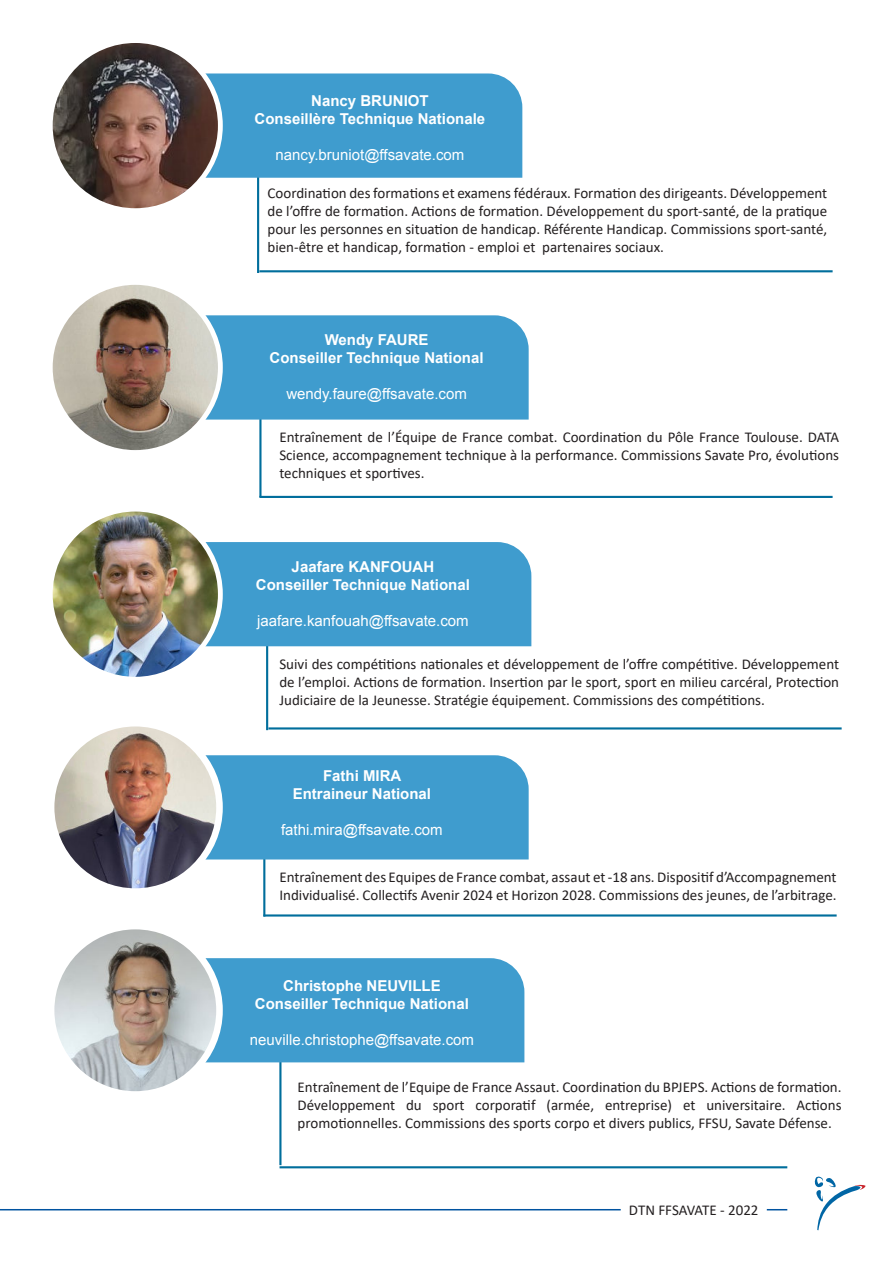
<style>
.page{position:relative;width:893px;height:1263px;background:#fff}
.page>*{position:absolute;margin:0;border:0;box-sizing:border-box;transform-origin:0 0}
.t1{font:15px/18px "Calibri";color:#231f20;text-align:justify}
.t2{font:700 15px/18px "Arial";color:#fff;text-align:center}
.t3{font:15px "Arial";color:#fff}
</style>
<div class="page">
<svg style="left:814px;top:1176px;width:52px;height:54px"></svg>
<hr style="left:0;top:1209px;width:787px;height:1px;background:#0153a0">
<div style="left:621px;top:1203px;width:145px;height:18px;background:#fff"></div>
<hr style="left:279px;top:1018px;width:2px;height:147px;background:#006e9c">
<hr style="left:266px;top:583px;width:2px;height:147px;background:#006e9c">
<div style="left:206px;top:542px;width:325px;height:104px;background:#3f9cce"></div>
<hr style="left:268px;top:727px;width:574px;height:2px;background:#006e9c">
<div style="left:206px;top:958px;width:318px;height:104px;background:#3f9cce"></div>
<hr style="left:259px;top:320px;width:2px;height:177px;background:#006e9c">
<div style="left:206px;top:315px;width:323px;height:105px;background:#3f9cce"></div>
<hr style="left:257px;top:126px;width:2px;height:147px;background:#006e9c">
<div style="left:206px;top:73px;width:316px;height:105px;background:#3f9cce"></div>
<hr style="left:263px;top:769px;width:2px;height:147px;background:#006e9c">
<div style="left:206px;top:755px;width:323px;height:104px;background:#3f9cce"></div>
<div style="left:48px;top:720px;width:175px;height:175px;background:#fff;border-radius:50%"></div>
<hr style="left:259px;top:496px;width:574px;height:2px;background:#006e9c">
<hr style="left:259px;top:270px;width:574px;height:2px;background:#006e9c">
<hr style="left:263px;top:914px;width:574px;height:2px;background:#006e9c">
<hr style="left:280px;top:1166px;width:507px;height:2px;background:#006e9c">
<img style="left:54px;top:726px;width:162px;height:162px;border-radius:81px">
<div style="left:48px;top:507px;width:175px;height:175px;background:#fff;border-radius:50%"></div>
<img style="left:53px;top:511px;width:165px;height:166px;border-radius:83px">
<div style="left:48px;top:923px;width:175px;height:175px;background:#fff;border-radius:50%"></div>
<img style="left:54px;top:929px;width:162px;height:162px;border-radius:81px">
<div style="left:48px;top:38px;width:175px;height:175px;background:#fff;border-radius:50%"></div>
<img style="left:53px;top:43px;width:165px;height:165px;border-radius:83px">
<div style="left:48px;top:280px;width:175px;height:175px;background:#fff;border-radius:50%"></div>
<img style="left:53px;top:285px;width:165px;height:165px;border-radius:83px">
<p class="t2" style="left:255px;top:93px;width:232px">Nancy BRUNIOT<br>Conseillère Technique Nationale</p>
<p class="t3" style="left:275px;top:149px;width:190px">nancy.bruniot@ffsavate.com</p>
<p class="t1" style="left:268px;top:184px;width:561px">Coordination des formations et examens fédéraux. Formation des dirigeants. Développement de l’offre de formation. Actions de formation. Développement du sport-santé, de la pratique pour les personnes en situation de handicap. Référente Handicap. Commissions sport-santé, bien-être et handicap, formation - emploi et partenaires sociaux.</p>
<p class="t2" style="left:270px;top:332px;width:215px">Wendy FAURE<br>Conseiller Technique National</p>
<p class="t3" style="left:286px;top:388px;width:182px">wendy.faure@ffsavate.com</p>
<p class="t1" style="left:279px;top:428px;width:561px">Entraînement de l’Équipe de France combat. Coordination du Pôle France Toulouse. DATA Science, accompagnement technique à la performance. Commissions Savate Pro, évolutions techniques et sportives.</p>
<p class="t2" style="left:256px;top:559px;width:215px">Jaafare KANFOUAH<br>Conseiller Technique National</p>
<p class="t3" style="left:257px;top:615px;width:213px">jaafare.kanfouah@ffsavate.com</p>
<p class="t1" style="left:279px;top:654px;width:561px">Suivi des compétitions nationales et développement de l’offre compétitive. Développement de l’emploi. Actions de formation. Insertion par le sport, sport en milieu carcéral, Protection Judiciaire de la Jeunesse. Stratégie équipement. Commissions des compétitions.</p>
<p class="t2" style="left:293px;top:768px;width:140px">Fathi MIRA<br>Entraineur National</p>
<p class="t3" style="left:281px;top:824px;width:163px">fathi.mira@ffsavate.com</p>
<p class="t1" style="left:279px;top:867px;width:559px">Entraînement des Equipes de France combat, assaut et -18 ans. Dispositif d’Accompagnement<br>Individualisé. Collectifs Avenir 2024 et Horizon 2028. Commissions des jeunes, de l’arbitrage.</p>
<p class="t2" style="left:255px;top:978px;width:215px">Christophe NEUVILLE<br>Conseiller Technique National</p>
<p class="t3" style="left:250px;top:1034px;width:226px">neuville.christophe@ffsavate.com</p>
<p class="t1" style="left:298px;top:1078px;width:545px">Entraînement de l’Equipe de France Assaut. Coordination du BPJEPS. Actions de formation.<br>Développement du sport corporatif (armée, entreprise) et universitaire. Actions promotionnelles. Commissions des sports corpo et divers publics, FFSU, Savate Défense.</p>
<p class="t1" style="left:629px;top:1201px;width:131px">DTN FFSAVATE - 2022</p>
</div>
